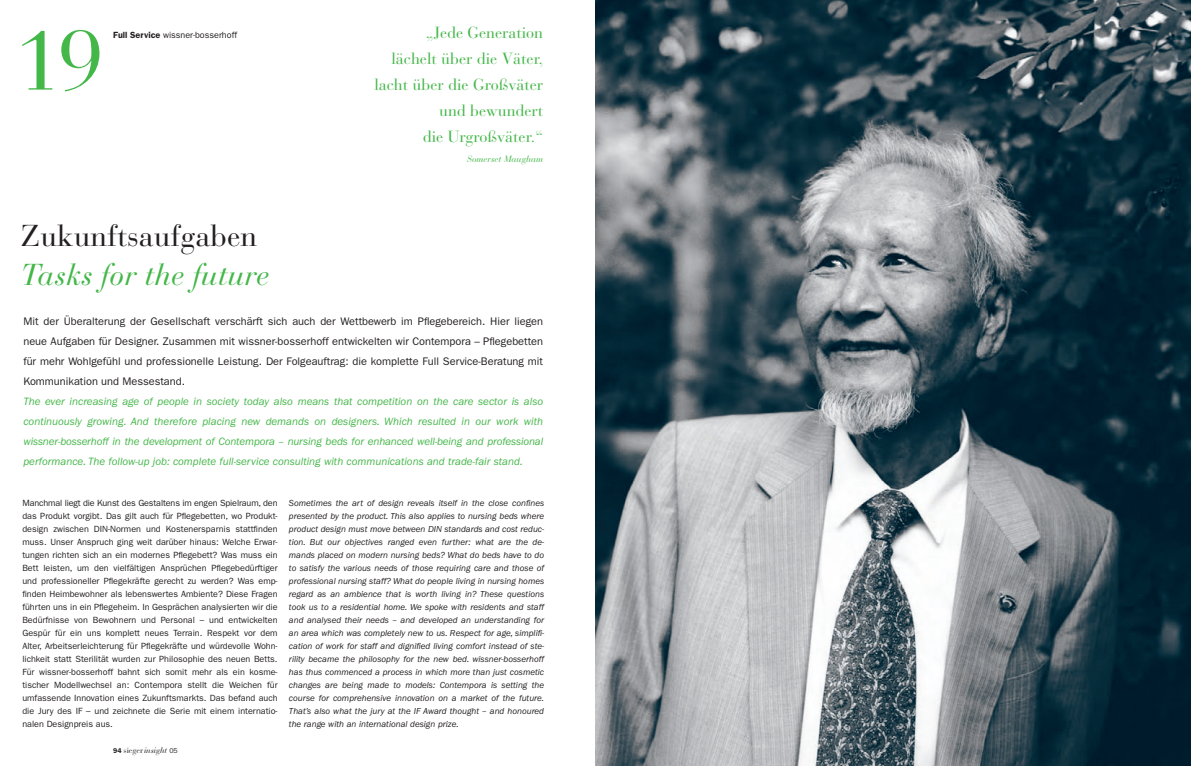
<style>
.page{position:relative;width:1191px;height:766px;background:#fff}
.page>*{position:absolute;margin:0;border:0;box-sizing:border-box;transform-origin:0 0}
.t1{font:84px "Bauer Bodoni";color:#44b749}
.t2{font:italic 30px "Bauer Bodoni";color:#44b749}
.t3{font:30px "Bauer Bodoni";color:#231f20}
.t4{font:16px/26px "Bauer Bodoni";color:#44b749;text-align:right}
.t5{font:italic 11px/20px "Franklin Gothic";color:#44b749;text-align:justify}
.t6{font:11px/20px "Franklin Gothic";color:#231f20;text-align:justify}
.t7{font:9px/13px "Franklin Gothic";color:#231f20;text-align:justify}
.t8{font:italic 9px/13px "Franklin Gothic";color:#231f20;text-align:justify}
.t9{font:italic 9px "Bauer Bodoni";color:#44b749}
.t10{font:italic 8px "Bauer Bodoni";color:#231f20}
.s1{font-weight:600}
.s2{font-family:"Franklin Gothic";font-weight:600;font-style:normal;font-size:7px}
.s3{font-style:normal}
.s4{font-family:"Franklin Gothic";font-style:normal;font-size:7px}
</style>
<div class="page">
<img style="left:595px;top:0;width:595px;height:765px">
<h1 class="t1" style="left:15px;top:28px;width:90px">19</h1>
<p class="t7" style="left:113px;top:29px;width:125px"><span class="s1">Full Service</span> wissner-bosserhoff</p>
<h3 class="t4" style="left:374px;top:21px;width:170px">„Jede Generation<br>lächelt über die Väter, lacht über die Großväter und bewundert<br>die Urgroßväter.“</h3>
<p class="t9" style="left:467px;top:155px;width:78px">Somerset Maugham</p>
<h2 class="t3" style="left:20px;top:223px;width:238px">Zukunftsaufgaben</h2>
<h2 class="t2" style="left:20px;top:262px;width:250px">Tasks for the future</h2>
<p class="t6" style="left:23px;top:312px;width:521px">Mit der Überalterung der Gesellschaft verschärft sich auch der Wettbewerb im Pflegebereich. Hier liegen neue Aufgaben für Designer. Zusammen mit wissner-bosserhoff entwickelten wir Contempora – Pflegebetten für mehr Wohlgefühl und professionelle Leistung. Der Folgeauftrag: die komplette Full Service-Beratung mit Kommunikation und Messestand.</p>
<p class="t5" style="left:23px;top:392px;width:521px">The ever increasing age of people in society today also means that competition on the care sector is also continuously growing. And therefore placing new demands on designers. Which resulted in our work with wissner-bosserhoff in the development of Contempora – nursing beds for enhanced well-being and professional performance. The follow-up job: complete full-service consulting with communications and trade-fair stand.</p>
<p class="t7" style="left:22px;top:497px;width:257px">Manchmal liegt die Kunst des Gestaltens im engen Spielraum, den das Produkt vorgibt. Das gilt auch für Pflegebetten, wo Produkt&shy;design zwischen DIN-Normen und Kostenersparnis stattfinden muss. Unser Anspruch ging weit darüber hinaus: Welche Erwar&shy;tungen richten sich an ein modernes Pflegebett? Was muss ein Bett leisten, um den vielfältigen Ansprüchen Pflegebedürftiger und professioneller Pflegekräfte gerecht zu werden? Was emp&shy;finden Heimbewohner als lebenswertes Ambiente? Diese Fragen führten uns in ein Pflegeheim. In Gesprächen analysierten wir die Bedürfnisse von Bewohnern und Personal – und entwickelten Gespür für ein uns komplett neues Terrain. Respekt vor dem Alter, Arbeitserleichterung für Pflegekräfte und würdevolle Wohn&shy;lichkeit statt Sterilität wurden zur Philosophie des neuen Betts.<br>Für wissner-bosserhoff bahnt sich somit mehr als ein kosme&shy;tischer Modellwechsel an: Contempora stellt die Weichen für umfassende Innovation eines Zukunftsmarkts. Das befand auch die Jury des IF – und zeichnete die Serie mit einem internatio&shy;nalen Designpreis aus.</p>
<p class="t8" style="left:289px;top:497px;width:257px">Sometimes the art of design reveals itself in the close confines presented by the product. This also applies to nursing beds where product design must move between DIN standards and cost reduc&shy;tion. But our objectives ranged even further: what are the de&shy;mands placed on modern nursing beds? What do beds have to do to satisfy the various needs of those requiring care and those of professional nursing staff? What do people living in nursing homes regard as an ambience that is worth living in? These questions took us to a residential home. We spoke with residents and staff and analysed their needs – and developed an understanding for an area which was completely new to us. Respect for age, simplifi&shy;cation of work for staff and dignified living comfort instead of ste&shy;rility became the philosophy for the new bed. wissner-bosserhoff has thus commenced a process in which more than just cosmetic changes are being made to models: Contempora is setting the course for comprehensive innovation on a market of the future.<br>That’s also what the jury at the IF Award thought – and honoured the range with an international design prize.</p>
<p class="t10" style="left:113px;top:747px;width:66px"><span class="s2">94</span> <span class="s3">sieger</span>insight <span class="s4">05</span></p>
</div>
